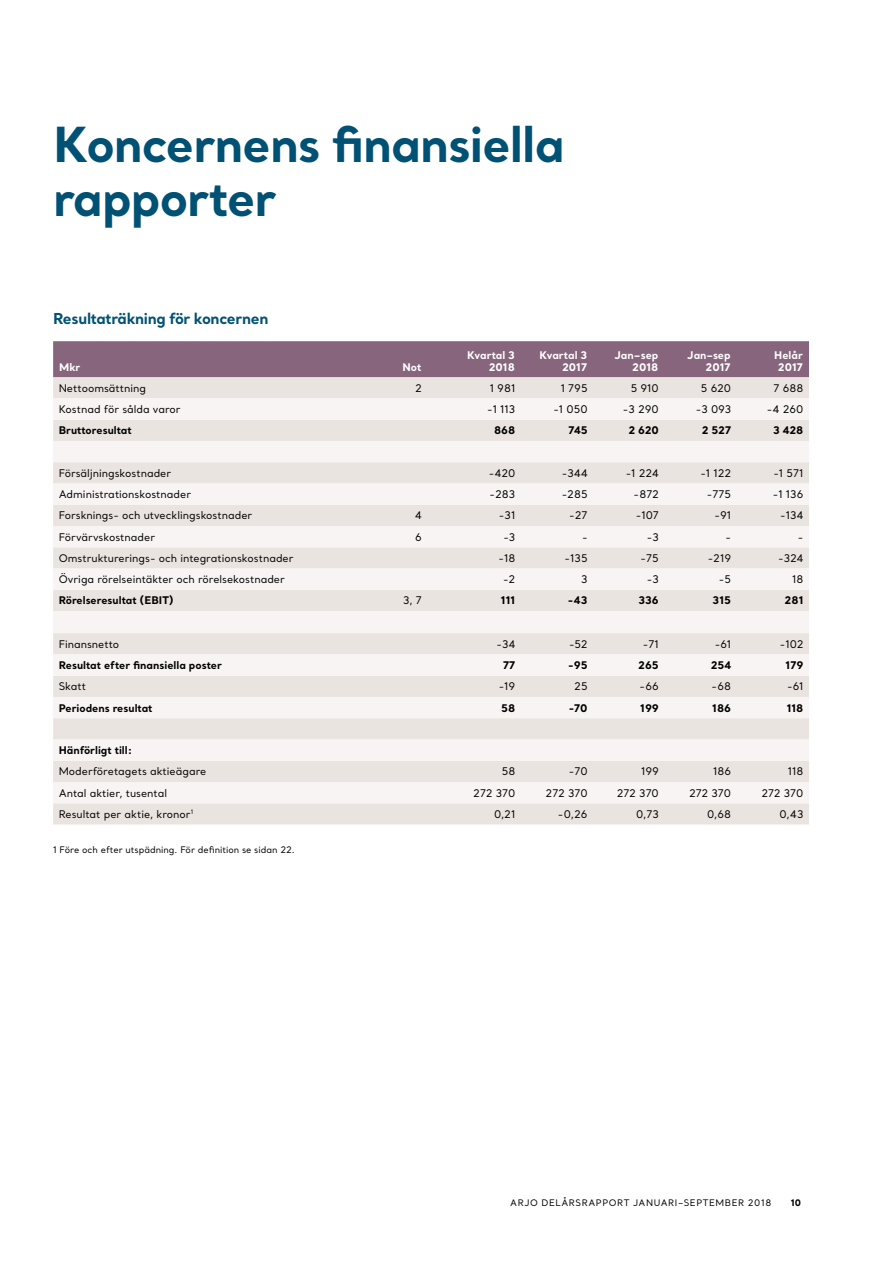
<style>
.page{position:relative;width:893px;height:1263px;background:#fff}
.page>*{position:absolute;margin:0;border:0;box-sizing:border-box;transform-origin:0 0}
.Huvudrubrik{font:700 48px/54px "Santral";letter-spacing:-.02em;color:#005174}
.Mellis_1{font:700 15px "Santral";letter-spacing:-.02em;color:#005174}
.Tabelltext{font:10.5px "Santral";color:#000}
.Tabellsiffra{font:10.5px "Santral";color:#000}
.Tabelltext_summa{font:700 10.5px "Santral";color:#000}
.Tabellsiffra_summa{font:700 10.5px "Santral";color:#000}
.Tabellhuvud_höger{font:700 10.5px/12.6px "Santral";color:#fff;text-align:right}
.Tabellhuvud_vänster{font:700 10.5px "Santral";color:#fff}
.Fotnot{font:9px "Santral";color:#000}
.Fotnot-2{font:9px "Santral";letter-spacing:.06em;color:#000}
.t1{font:700 9px "Santral";color:#000}
</style>
<div class="page">
<div style="left:53px;top:341px;width:756px;height:36px;background:#87657d"></div>
<div style="left:53px;top:377px;width:756px;height:447px;background:#eae4e0"></div>
<svg style="left:53px;top:398px;width:756px;height:405px;fill:#f7f4f3"></svg>
<p class="Huvudrubrik" style="left:53px;top:116px;width:513px">Koncernens finansiella rapporter</p>
<p class="Mellis_1" style="left:53px;top:308px;width:217px">Resultaträkning för koncernen</p>
<p class="Tabellhuvud_vänster" style="left:59px;top:360px;width:23px">Mkr</p>
<p class="Tabellhuvud_höger" style="left:402px;top:361px;width:20px">Not</p>
<p class="Tabellhuvud_höger" style="left:467px;top:348px;width:49px">Kvartal 3<br>2018</p>
<p class="Tabellhuvud_höger" style="left:539px;top:348px;width:49px">Kvartal 3<br>2017</p>
<p class="Tabellhuvud_höger" style="left:614px;top:348px;width:45px">Jan–sep<br>2018</p>
<p class="Tabellhuvud_höger" style="left:687px;top:348px;width:45px">Jan–sep<br>2017</p>
<p class="Tabellhuvud_höger" style="left:774px;top:348px;width:30px">Helår</p>
<p class="Tabellhuvud_höger" style="left:778px;top:361px;width:27px">2017</p>
<p class="Tabelltext" style="left:59px;top:381px;width:89px">Nettoomsättning</p>
<p class="Tabellsiffra" style="left:415px;top:381px;width:8px">2</p>
<p class="Tabellsiffra" style="left:490px;top:381px;width:27px">1 981</p>
<p class="Tabellsiffra" style="left:561px;top:381px;width:29px">1 795</p>
<p class="Tabellsiffra" style="left:631px;top:381px;width:30px">5 910</p>
<p class="Tabellsiffra" style="left:701px;top:381px;width:32px">5 620</p>
<p class="Tabellsiffra" style="left:773px;top:381px;width:31px">7 688</p>
<p class="Tabelltext" style="left:59px;top:402px;width:123px">Kostnad för sålda varor</p>
<p class="Tabellsiffra" style="left:487px;top:402px;width:30px">-1 113</p>
<p class="Tabellsiffra" style="left:553px;top:402px;width:36px">-1 050</p>
<p class="Tabellsiffra" style="left:623px;top:402px;width:37px">-3 290</p>
<p class="Tabellsiffra" style="left:696px;top:402px;width:37px">-3 093</p>
<p class="Tabellsiffra" style="left:767px;top:402px;width:38px">-4 260</p>
<p class="Tabelltext_summa" style="left:59px;top:423px;width:75px">Bruttoresultat</p>
<p class="Tabellsiffra_summa" style="left:494px;top:423px;width:23px">868</p>
<p class="Tabellsiffra_summa" style="left:568px;top:423px;width:21px">745</p>
<p class="Tabellsiffra_summa" style="left:628px;top:423px;width:32px">2 620</p>
<p class="Tabellsiffra_summa" style="left:702px;top:423px;width:31px">2 527</p>
<p class="Tabellsiffra_summa" style="left:773px;top:423px;width:32px">3 428</p>
<p class="Tabelltext" style="left:59px;top:466px;width:114px">Försäljningskostnader</p>
<p class="Tabellsiffra" style="left:489px;top:466px;width:28px">-420</p>
<p class="Tabellsiffra" style="left:562px;top:466px;width:27px">-344</p>
<p class="Tabellsiffra" style="left:626px;top:466px;width:35px">-1 224</p>
<p class="Tabellsiffra" style="left:700px;top:466px;width:32px">-1 122</p>
<p class="Tabellsiffra" style="left:773px;top:466px;width:32px">-1 571</p>
<p class="Tabelltext" style="left:59px;top:487px;width:134px">Administrationskostnader</p>
<p class="Tabellsiffra" style="left:490px;top:487px;width:27px">-283</p>
<p class="Tabellsiffra" style="left:562px;top:487px;width:27px">-285</p>
<p class="Tabellsiffra" style="left:633px;top:487px;width:27px">-872</p>
<p class="Tabellsiffra" style="left:707px;top:487px;width:26px">-775</p>
<p class="Tabellsiffra" style="left:773px;top:487px;width:32px">-1 136</p>
<p class="Tabelltext" style="left:59px;top:509px;width:195px">Forsknings- och utvecklingskostnader</p>
<p class="Tabellsiffra" style="left:415px;top:509px;width:8px">4</p>
<p class="Tabellsiffra" style="left:499px;top:509px;width:18px">-31</p>
<p class="Tabellsiffra" style="left:569px;top:509px;width:20px">-27</p>
<p class="Tabellsiffra" style="left:636px;top:509px;width:25px">-107</p>
<p class="Tabellsiffra" style="left:714px;top:509px;width:18px">-91</p>
<p class="Tabellsiffra" style="left:780px;top:509px;width:25px">-134</p>
<p class="Tabelltext" style="left:59px;top:530px;width:98px">Förvärvskostnader</p>
<p class="Tabellsiffra" style="left:415px;top:530px;width:8px">6</p>
<p class="Tabellsiffra" style="left:503px;top:530px;width:14px">-3</p>
<p class="Tabellsiffra" style="left:582px;top:530px;width:7px">-</p>
<p class="Tabellsiffra" style="left:647px;top:530px;width:14px">-3</p>
<p class="Tabellsiffra" style="left:726px;top:530px;width:7px">-</p>
<p class="Tabellsiffra" style="left:798px;top:530px;width:7px">-</p>
<p class="Tabelltext" style="left:59px;top:551px;width:236px">Omstrukturerings- och integrationskostnader</p>
<p class="Tabellsiffra" style="left:498px;top:551px;width:18px">-18</p>
<p class="Tabellsiffra" style="left:565px;top:551px;width:25px">-135</p>
<p class="Tabellsiffra" style="left:641px;top:551px;width:20px">-75</p>
<p class="Tabellsiffra" style="left:708px;top:551px;width:25px">-219</p>
<p class="Tabellsiffra" style="left:778px;top:551px;width:27px">-324</p>
<p class="Tabelltext" style="left:59px;top:572px;width:228px">Övriga rörelseintäkter och rörelsekostnader</p>
<p class="Tabellsiffra" style="left:503px;top:573px;width:14px">-2</p>
<p class="Tabellsiffra" style="left:581px;top:573px;width:8px">3</p>
<p class="Tabellsiffra" style="left:647px;top:573px;width:14px">-3</p>
<p class="Tabellsiffra" style="left:719px;top:573px;width:14px">-5</p>
<p class="Tabellsiffra" style="left:792px;top:573px;width:13px">18</p>
<p class="Tabelltext_summa" style="left:59px;top:593px;width:117px">Rörelseresultat (EBIT)</p>
<p class="Tabellsiffra" style="left:403px;top:594px;width:20px">3, 7</p>
<p class="Tabellsiffra_summa" style="left:501px;top:593px;width:16px">111</p>
<p class="Tabellsiffra_summa" style="left:568px;top:593px;width:21px">-43</p>
<p class="Tabellsiffra_summa" style="left:638px;top:593px;width:22px">336</p>
<p class="Tabellsiffra_summa" style="left:713px;top:593px;width:20px">315</p>
<p class="Tabellsiffra_summa" style="left:785px;top:593px;width:20px">281</p>
<p class="Tabelltext" style="left:59px;top:637px;width:62px">Finansnetto</p>
<p class="Tabellsiffra" style="left:497px;top:637px;width:20px">-34</p>
<p class="Tabellsiffra" style="left:569px;top:637px;width:20px">-52</p>
<p class="Tabellsiffra" style="left:643px;top:637px;width:17px">-71</p>
<p class="Tabellsiffra" style="left:715px;top:637px;width:18px">-61</p>
<p class="Tabellsiffra" style="left:780px;top:637px;width:25px">-102</p>
<p class="Tabelltext_summa" style="left:59px;top:658px;width:165px">Resultat efter finansiella poster</p>
<p class="Tabellsiffra_summa" style="left:503px;top:658px;width:14px">77</p>
<p class="Tabellsiffra_summa" style="left:568px;top:658px;width:21px">-95</p>
<p class="Tabellsiffra_summa" style="left:638px;top:658px;width:22px">265</p>
<p class="Tabellsiffra_summa" style="left:711px;top:658px;width:22px">254</p>
<p class="Tabellsiffra_summa" style="left:785px;top:658px;width:19px">179</p>
<p class="Tabelltext" style="left:59px;top:680px;width:29px">Skatt</p>
<p class="Tabellsiffra" style="left:499px;top:680px;width:18px">-19</p>
<p class="Tabellsiffra" style="left:574px;top:680px;width:15px">25</p>
<p class="Tabellsiffra" style="left:640px;top:680px;width:21px">-66</p>
<p class="Tabellsiffra" style="left:712px;top:680px;width:21px">-68</p>
<p class="Tabellsiffra" style="left:787px;top:680px;width:18px">-61</p>
<p class="Tabelltext_summa" style="left:59px;top:700px;width:95px">Periodens resultat</p>
<p class="Tabellsiffra_summa" style="left:501px;top:700px;width:16px">58</p>
<p class="Tabellsiffra_summa" style="left:569px;top:700px;width:20px">-70</p>
<p class="Tabellsiffra_summa" style="left:640px;top:700px;width:20px">199</p>
<p class="Tabellsiffra_summa" style="left:712px;top:700px;width:20px">186</p>
<p class="Tabellsiffra_summa" style="left:787px;top:700px;width:18px">118</p>
<p class="Tabelltext_summa" style="left:59px;top:743px;width:75px">Hänförligt till:</p>
<p class="Tabelltext" style="left:59px;top:765px;width:149px">Moderföretagets aktieägare</p>
<p class="Tabellsiffra" style="left:502px;top:765px;width:15px">58</p>
<p class="Tabellsiffra" style="left:569px;top:765px;width:20px">-70</p>
<p class="Tabellsiffra" style="left:641px;top:765px;width:19px">199</p>
<p class="Tabellsiffra" style="left:713px;top:765px;width:20px">186</p>
<p class="Tabellsiffra" style="left:788px;top:765px;width:17px">118</p>
<p class="Tabelltext" style="left:59px;top:786px;width:110px">Antal aktier, tusental</p>
<p class="Tabellsiffra" style="left:473px;top:786px;width:44px">272 370</p>
<p class="Tabellsiffra" style="left:546px;top:786px;width:44px">272 370</p>
<p class="Tabellsiffra" style="left:617px;top:786px;width:44px">272 370</p>
<p class="Tabellsiffra" style="left:689px;top:786px;width:44px">272 370</p>
<p class="Tabellsiffra" style="left:761px;top:786px;width:44px">272 370</p>
<p class="Tabelltext" style="left:59px;top:807px;width:136px">Resultat per aktie, kronor<sup>1</sup></p>
<p class="Tabellsiffra" style="left:494px;top:807px;width:23px">0,21</p>
<p class="Tabellsiffra" style="left:558px;top:807px;width:31px">-0,26</p>
<p class="Tabellsiffra" style="left:636px;top:807px;width:24px">0,73</p>
<p class="Tabellsiffra" style="left:707px;top:807px;width:26px">0,68</p>
<p class="Tabellsiffra" style="left:779px;top:807px;width:25px">0,43</p>
<p class="Fotnot" style="left:53px;top:843px;width:243px">1 Före och efter utspädning. För definition se sidan 22.</p>
<p class="Fotnot-2" style="left:510px;top:1197px;width:263px">ARJO DELÅRSRAPPORT JANUARI–SEPTEMBER 2018</p>
<p class="t1" style="left:791px;top:1197px;width:12px">10</p>
</div>
